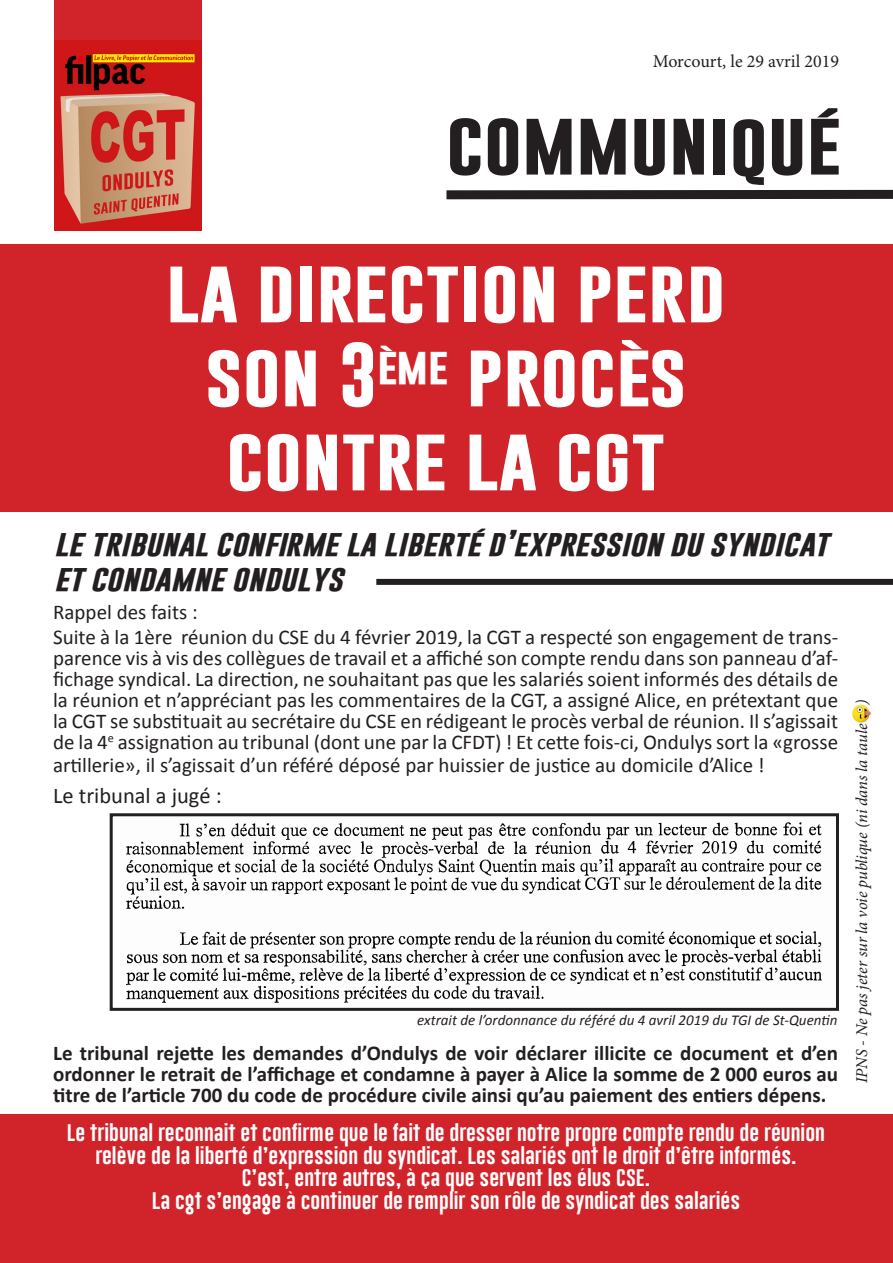
<style>
.page{position:relative;width:893px;height:1263px;background:#fff}
.page>*{position:absolute;margin:0;border:0;box-sizing:border-box;transform-origin:0 0}
.t1{font:700 64.8px/84px "Gobold";color:#fff;text-align:center;scale:1.11 1}
.t2{font:700 64.8px "Gobold";color:#231f20;scale:1.11 1}
.t3{font:italic 700 27px/34.5px "Gobold";color:#231f20;scale:1.11 1}
.t4{font:22.5px "Calibri";color:#231f20}
.t5{font:21px/21.3px "Calibri";color:#231f20}
.t6{font:700 21px/21px "Calibri";color:#231f20;text-align:justify}
.t7{font:18px "Minion Pro";color:#231f20}
.t8{font:17.55px/22.5px "Gobold Lowplus";color:#fff;text-align:center;scale:1.11 1}
.t9{font:italic 16.5px "Minion Pro";letter-spacing:-.01em;color:#231f20}
.t10{font:italic 15px "Calibri";color:#231f20}
</style>
<div class="page">
<div style="left:0;top:244px;width:893px;height:268px;background:#d1232a"></div>
<div style="left:54px;top:0;width:148px;height:58px;background:#d1232a"></div>
<img style="left:54px;top:40px;width:148px;height:190px">
<svg style="left:446px;top:189px;width:447px;height:11px;background:#4b4748"></svg>
<img style="left:852px;top:704px;width:19px;height:19px">
<div style="left:376px;top:579px;width:517px;height:6px;background:#231f20"></div>
<div style="left:0;top:1114px;width:893px;height:149px;background:#d1232a"></div>
<img style="left:126px;top:822px;width:696px;height:181px">
<div style="left:110px;top:813px;width:729px;height:198px;border:3px solid #231f20"></div>
<p class="t7" style="left:653px;top:51px;width:188px">Morcourt, le 29 avril 2019</p>
<h1 class="t2" style="left:446px;top:101px;width:355px">COMMUNIQUÉ</h1>
<h1 class="t1" style="left:166px;top:249px;width:505px">LA DIRECTION PERD<br>SON 3<sup>ÈME</sup> PROCÈS<br>CONTRE LA CGT</h1>
<p class="t3" style="left:54px;top:526px;width:699px">LE TRIBUNAL CONFIRME LA LIBERTÉ D’EXPRESSION DU SYNDICAT<br>ET CONDAMNE ONDULYS</p>
<p class="t5" style="left:53px;top:598px;width:786px;line-height:25.2px">Rappel des faits :<br>Suite à la 1ère réunion du CSE du 4 février 2019, la CGT a respecté son engagement de trans-</p>
<p class="t5" style="left:53px;top:646px;width:786px;text-align:justify">parence vis à vis des collègues de travail et a affiché son compte rendu dans son panneau d’af&shy;fichage syndical. La direction, ne souhaitant pas que les salariés soient informés des détails de la réunion et n’appréciant pas les commentaires de la CGT, a assigné Alice, en prétextant que la CGT se substituait au secrétaire du CSE en rédigeant le procès verbal de réunion. Il s’agissait de la 4<sup>e</sup> assignation au tribunal (dont une par la CFDT) ! Et cette fois-ci, Ondulys sort la «grosse artillerie», il s’agissait d’un référé déposé par huissier de justice au domicile d’Alice !</p>
<p class="t4" style="left:53px;top:781px;width:170px">Le tribunal a jugé :</p>
<p class="t10" style="left:417px;top:1010px;width:422px">extrait de l’ordonnance du référé du 4 avril 2019 du TGI de St-Quentin</p>
<p class="t6" style="left:53px;top:1041px;width:786px">Le tribunal rejette les demandes d’Ondulys de voir déclarer illicite ce document et d’en ordonner le retrait de l’affichage et condamne à payer à Alice la somme de 2 000 euros au titre de l’article 700 du code de procédure civile ainsi qu’au paiement des entiers dépens.</p>
<p class="t8" style="left:67px;top:1123px;width:684px">Le tribunal reconnait et confirme que le fait de dresser notre propre compte rendu de réunion relève de la liberté d’expression du syndicat. Les salariés ont le droit d’être informés.<br>C’est, entre autres, à ça que servent les élus CSE.<br>La cgt s’engage à continuer de remplir son rôle de syndicat des salariés</p>
<p class="t9" style="left:850px;top:1083px;width:386px;rotate:-90deg">IPNS - Ne pas jeter sur la voie publique (ni dans la taule )</p>
</div>
